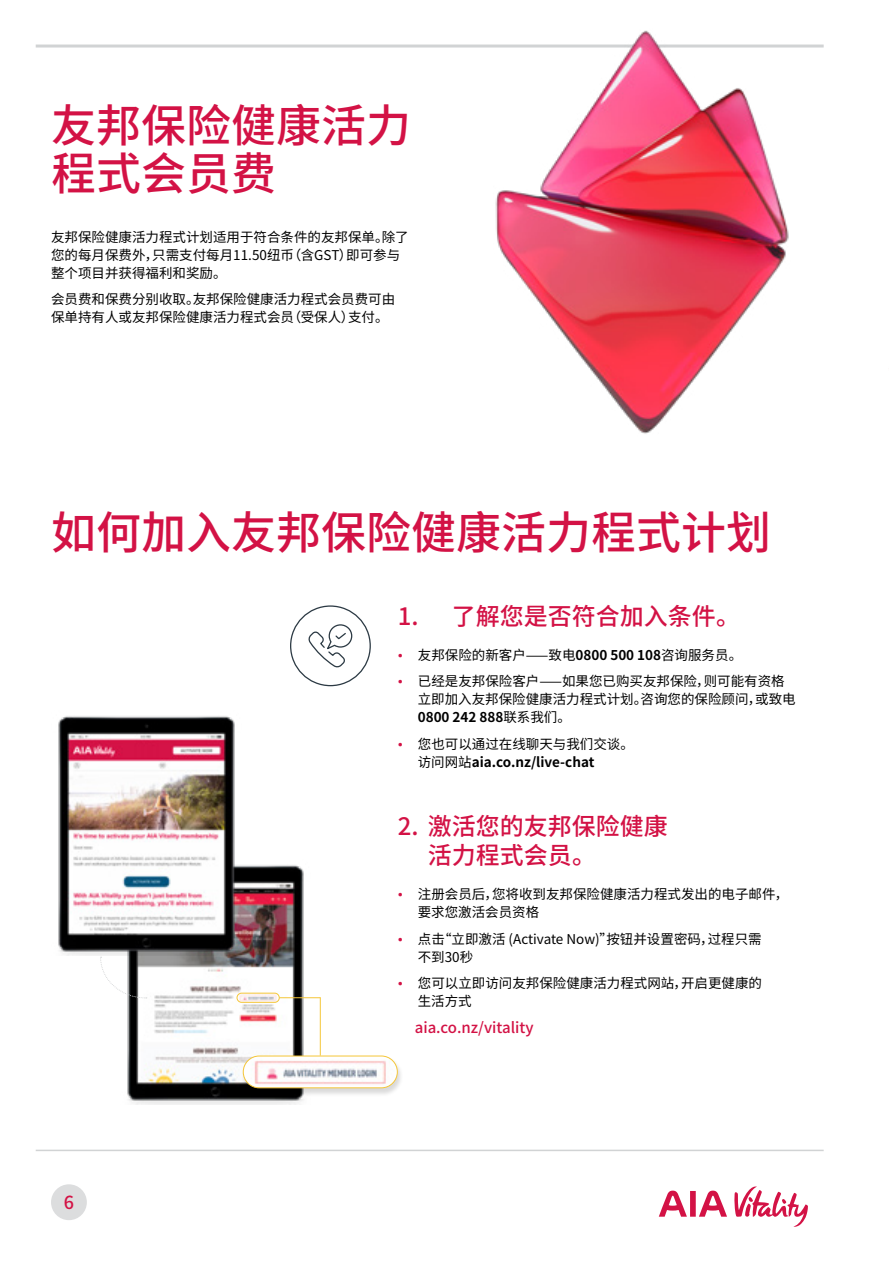
<style>
.page{position:relative;width:893px;height:1263px;background:#fff}
.page>*{position:absolute;margin:0;border:0;box-sizing:border-box;transform-origin:0 0}
.t1{font:500 45px/48px "Noto Sans CJ Ksc";color:#d31245}
.t2{font:500 24px/28.8px "Noto Sans CJ Ksc";color:#d31245}
.t3{font:500 18px "Noto Sans CJ Ksc";color:#d31245}
.t4{font:500 15px "Noto Sans CJ Ksc";color:#d31245}
.t5{font:13.5px/18px "Noto Sans CJ Ksc";color:#000}
.s1{font-family:"AIA Everest";color:#d31245}
.s2{font-weight:700}
</style>
<div class="page">
<hr style="left:36px;top:1150px;width:788px;height:1px;background:#d1d3d4">
<div style="left:51px;top:1184px;width:36px;height:36px;background:#dcddde;border-radius:50%"></div>
<svg style="left:659px;top:1186px;width:149px;height:41px"></svg>
<hr style="left:36px;top:45px;width:788px;height:3px;background:#d1d3d4">
<img style="left:120px;top:865px;width:191px;height:240px">
<img style="left:58px;top:716px;width:184px;height:239px">
<svg style="left:100px;top:957px;width:47px;height:42px"></svg>
<div style="left:237px;top:993px;width:43px;height:10px;border:1px solid #f5c638;border-radius:5px"></div>
<div style="left:242px;top:1057px;width:161px;height:39px;background:#000;opacity:.15"></div>
<img style="left:243px;top:1056px;width:154px;height:32px;border-radius:16px">
<div style="left:243px;top:1055px;width:155px;height:33px;border:1px solid #f5c638;border-radius:16px"></div>
<hr style="left:320px;top:997px;width:1px;height:58px;background:#f5c638">
<hr style="left:279px;top:997px;width:41px;height:1px;background:#f5c638">
<svg style="left:308px;top:624px;width:45px;height:44px"></svg>
<div style="left:290px;top:605px;width:81px;height:81px;border:1px solid #2c3a44;border-radius:50%"></div>
<img style="left:215px;top:30px;width:609px;height:404px">
<h1 class="t1" style="left:51px;top:102px;width:361px">友邦保险健康活力程式会员费</h1>
<p class="t5" style="left:51px;top:228px;width:359px">友邦保险健康活力程式计划适用于符合条件的友邦保单。除了您的每月保费外，只需支付每月11.50纽币（含GST）即可参与整个项目并获得福利和奖励。</p>
<p class="t5" style="left:51px;top:291px;width:346px">会员费和保费分别收取。友邦保险健康活力程式会员费可由保单持有人或友邦保险健康活力程式会员（受保人）支付。</p>
<h1 class="t1" style="left:51px;top:510px;width:721px">如何加入友邦保险健康活力程式计划</h1>
<h2 class="t2" style="left:398px;top:602px;width:344px">1. 了解您是否符合加入条件。</h2>
<p class="t5" style="left:398px;top:646px;width:346px"><span class="s1">•</span> 友邦保险的新客户——致电<span class="s2">0800 500 108</span>咨询服务员。</p>
<p class="t5" style="left:418px;top:672px;width:380px;text-indent:-20px"><span class="s1">•</span> 已经是友邦保险客户——如果您已购买友邦保险，则可能有资格立即加入友邦保险健康活力程式计划。咨询您的保险顾问，或致电<br><span class="s2">0800 242 888</span>联系我们。</p>
<p class="t5" style="left:418px;top:735px;width:218px;text-indent:-20px"><span class="s1">•</span> 您也可以通过在线聊天与我们交谈。访问网站<span class="s2">aia.co.nz/live-chat</span></p>
<h3 class="t3" style="left:64px;top:1192px;width:12px">6</h3>
<h2 class="t2" style="left:428px;top:813px;width:241px;text-indent:-30px">2. 激活您的友邦保险健康活力程式会员。</h2>
<p class="t5" style="left:418px;top:885px;width:372px;text-indent:-20px"><span class="s1">•</span> 注册会员后，您将收到友邦保险健康活力程式发出的电子邮件，要求您激活会员资格</p>
<p class="t5" style="left:418px;top:930px;width:345px;text-indent:-20px"><span class="s1">•</span> 点击“立即激活 (Activate Now)”按钮并设置密码，过程只需不到30秒</p>
<p class="t5" style="left:418px;top:974px;width:346px;text-indent:-20px"><span class="s1">•</span> 您可以立即访问友邦保险健康活力程式网站，开启更健康的生活方式</p>
<p class="t4" style="left:415px;top:1019px;width:120px">aia.co.nz/vitality</p>
</div>
